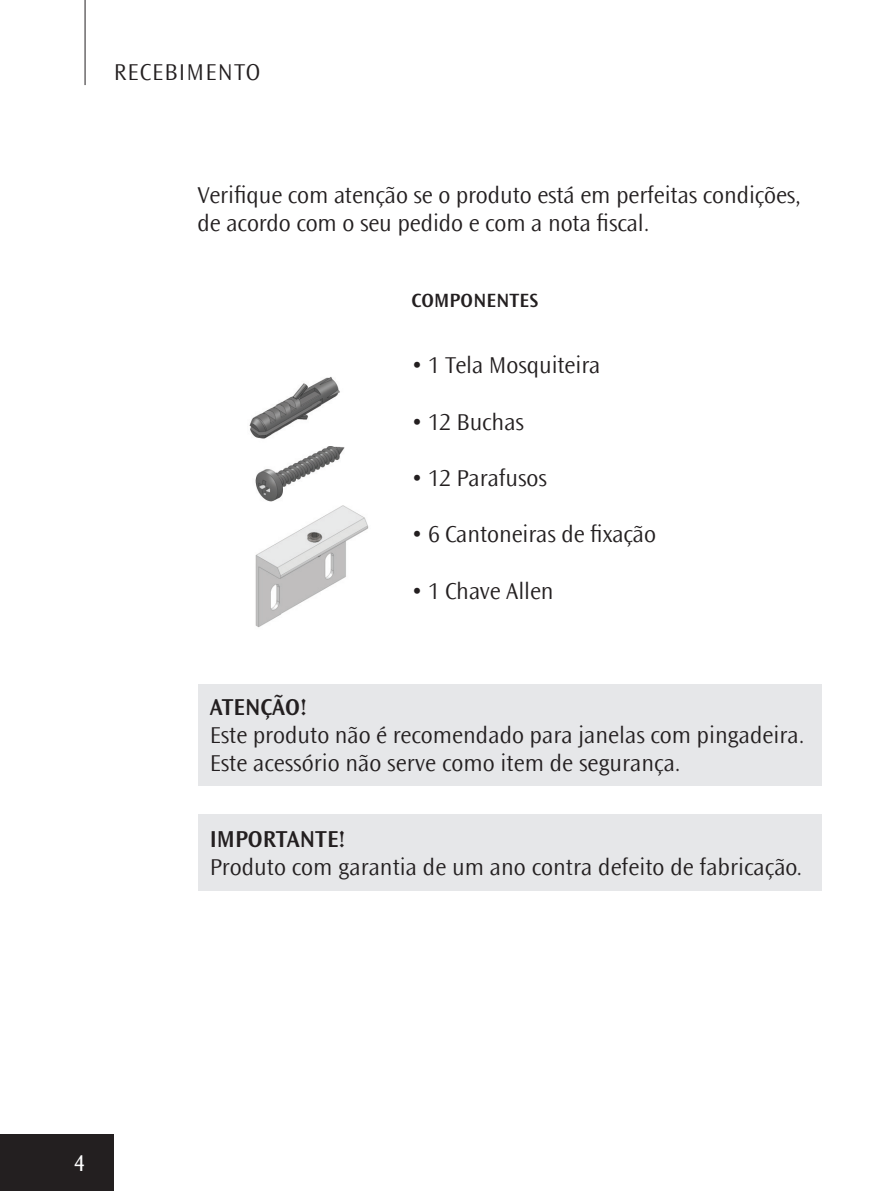
<style>
.page{position:relative;width:879px;height:1191px;background:#fff}
.page>*{position:absolute;margin:0;border:0;box-sizing:border-box;transform-origin:0 0}
.t1{font:300 24px/28px "Ocean Sans Std";letter-spacing:-.005em;color:#231f20}
.t2{font:600 24px "Ocean Sans Std";color:#231f20}
.t3{font:300 24px "Ocean Sans Std";letter-spacing:.05em;color:#231f20}
.t4{font:24px "Ocean Sans Std";color:#fff;scale:.9 1}
.t5{font:600 20px "Ocean Sans Std";letter-spacing:.01em;color:#231f20}
</style>
<div class="page">
<div style="left:198px;top:684px;width:623px;height:101px;background:#e6e7e9"></div>
<div style="left:198px;top:814px;width:623px;height:76px;background:#e6e7e9"></div>
<hr style="left:85px;top:0;width:1px;height:85px;background:#231f20">
<div style="left:0;top:1134px;width:114px;height:57px;background:#231f20"></div>
<img style="left:255px;top:446px;width:90px;height:56px">
<img style="left:249px;top:377px;width:91px;height:62px">
<img style="left:255px;top:505px;width:114px;height:123px">
<p class="t3" style="left:114px;top:58px;width:148px">RECEBIMENTO</p>
<p class="t1" style="left:198px;top:182px;width:605px">Verifique com atenção se o produto está em perfeitas condições, de acordo com o seu pedido e com a nota fiscal.</p>
<p class="t5" style="left:411px;top:289px;width:128px">COMPONENTES</p>
<p class="t1" style="left:411px;top:352px;width:191px">• 1 Tela Mosquiteira</p>
<p class="t1" style="left:411px;top:408px;width:114px">• 12 Buchas</p>
<p class="t1" style="left:411px;top:464px;width:137px">• 12 Parafusos</p>
<p class="t1" style="left:411px;top:521px;width:246px">• 6 Cantoneiras de fixação</p>
<p class="t1" style="left:411px;top:577px;width:144px">• 1 Chave Allen</p>
<p class="t2" style="left:210px;top:693px;width:99px">ATENÇÃO!</p>
<p class="t1" style="left:210px;top:721px;width:596px">Este produto não é recomendado para janelas com pingadeira.<br>Este acessório não serve como item de segurança.</p>
<p class="t2" style="left:210px;top:825px;width:137px">IMPORTANTE!</p>
<p class="t1" style="left:210px;top:853px;width:594px">Produto com garantia de um ano contra defeito de fabricação.</p>
<p class="t4" style="left:74px;top:1150px;width:13px">4</p>
</div>
